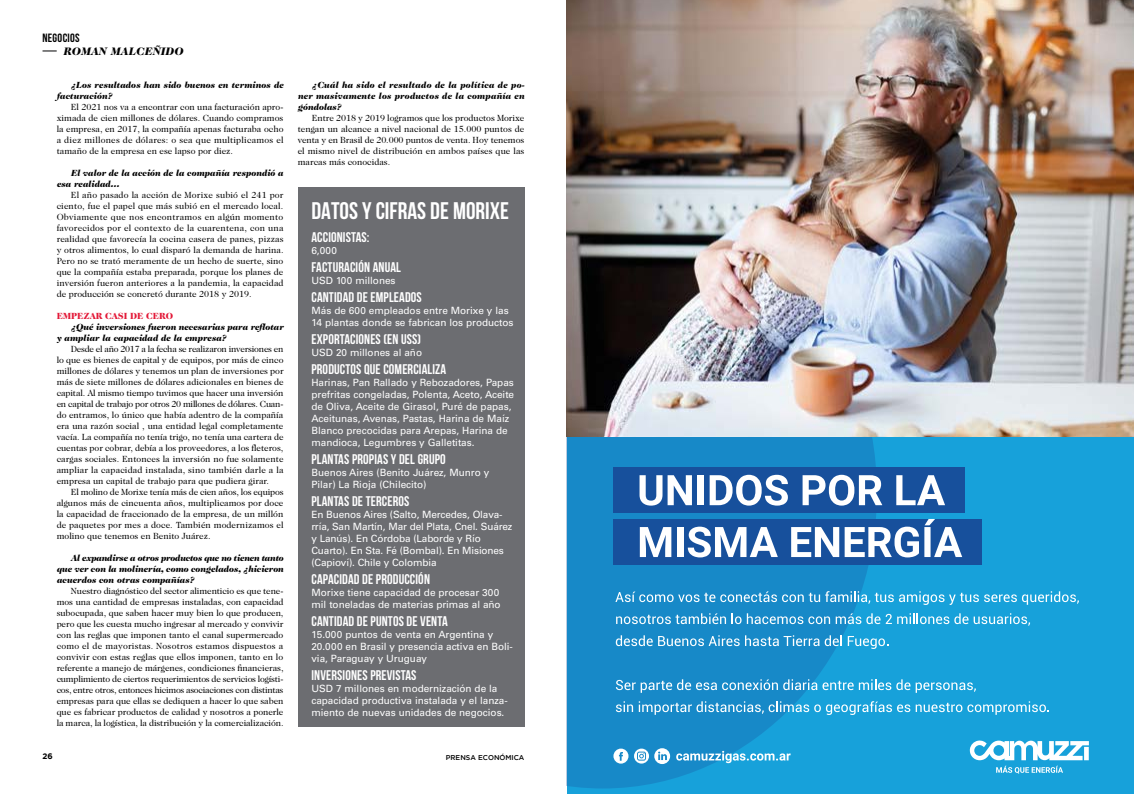
<style>
.page{position:relative;width:1134px;height:794px;background:#fff}
.page>*{position:absolute;margin:0;border:0;box-sizing:border-box;transform-origin:0 0}
.t1{font:700 24px "Bebas Neue";color:#fff}
.t2{font:14px "Bebas Neue";letter-spacing:.01em;color:#fff}
.t3{font:700 12px "Bebas Neue";letter-spacing:.025em;color:#000}
.t4{font:italic 900 11px "Caslon 224 Std";letter-spacing:.025em;color:#000}
.t5{font:10px/12px "Univers LT Std";letter-spacing:-.005em;color:#fff}
.t6{font:9px/11px "Caslon 224 Std";color:#000;text-align:justify}
.t7{font:italic 900 9px/11px "Caslon 224 Std";color:#000}
.t8{font:900 9px "Caslon 224 Std";color:#e31938}
.t9{font:700 8px "Gotham";color:#000}
.t10{font:500 7px "Gotham";color:#000}
</style>
<div class="page">
<div style="left:298px;top:187px;width:226px;height:539px;background:#6c6d71"></div>
<div style="left:567px;top:434px;width:567px;height:360px;background:#17a1da"></div>
<svg style="left:567px;top:437px;width:310px;height:351px;fill:#1789c8"></svg>
<svg style="left:676px;top:751px;width:115px;height:12px"></svg>
<svg style="left:634px;top:748px;width:36px;height:16px"></svg>
<svg style="left:613px;top:748px;width:15px;height:15px"></svg>
<div style="left:613px;top:519px;width:369px;height:45px;background:#17509c"></div>
<div style="left:613px;top:467px;width:352px;height:46px;background:#17509c"></div>
<svg style="left:639px;top:475px;width:23px;height:30px"></svg>
<svg style="left:668px;top:475px;width:24px;height:30px"></svg>
<div style="left:698px;top:475px;width:6px;height:30px;background:#fff"></div>
<svg style="left:710px;top:475px;width:78px;height:30px"></svg>
<svg style="left:802px;top:475px;width:80px;height:30px"></svg>
<svg style="left:896px;top:475px;width:49px;height:30px"></svg>
<svg style="left:640px;top:527px;width:31px;height:30px"></svg>
<div style="left:677px;top:527px;width:6px;height:30px;background:#fff"></div>
<svg style="left:688px;top:526px;width:90px;height:31px"></svg>
<svg style="left:791px;top:527px;width:48px;height:30px"></svg>
<svg style="left:845px;top:519px;width:117px;height:38px"></svg>
<img style="left:567px;top:0;width:567px;height:437px">
<svg style="left:969px;top:740px;width:120px;height:33px"></svg>
<svg style="left:615px;top:591px;width:464px;height:14px"></svg>
<svg style="left:616px;top:613px;width:110px;height:11px"></svg>
<svg style="left:732px;top:613px;width:9px;height:11px"></svg>
<svg style="left:747px;top:613px;width:83px;height:11px"></svg>
<svg style="left:836px;top:613px;width:44px;height:11px"></svg>
<svg style="left:886px;top:613px;width:82px;height:11px"></svg>
<svg style="left:974px;top:613px;width:56px;height:13px"></svg>
<svg style="left:616px;top:635px;width:226px;height:11px"></svg>
<svg style="left:848px;top:636px;width:40px;height:13px"></svg>
<svg style="left:616px;top:679px;width:294px;height:14px"></svg>
<svg style="left:916px;top:682px;width:60px;height:11px"></svg>
<svg style="left:616px;top:701px;width:17px;height:11px"></svg>
<svg style="left:639px;top:701px;width:271px;height:14px"></svg>
<svg style="left:916px;top:701px;width:133px;height:14px"></svg>
<svg style="left:43px;top:50px;width:14px;height:1px"></svg>
<h3 class="t3" style="left:43px;top:31px;width:39px">NEGOCIOS</h3>
<p class="t4" style="left:63px;top:45px;width:121px">ROMAN MALCEÑIDO</p>
<p class="t7" style="left:57px;top:79px;width:228px;text-indent:14px">¿Los resultados han sido buenos en terminos de facturación?</p>
<p class="t6" style="left:57px;top:101px;width:228px;text-indent:14px">El 2021 nos va a encontrar con una facturación apro&shy;ximada de cien millones de dólares. Cuando compramos la empresa, en 2017, la compañía apenas facturaba ocho a diez millones de dólares: o sea que multiplicamos el tamaño de la empresa en ese lapso por diez.</p>
<p class="t7" style="left:57px;top:167px;width:228px;text-indent:14px">El valor de la acción de la compañía respondió a esa realidad…</p>
<p class="t6" style="left:57px;top:189px;width:228px;text-indent:14px">El año pasado la acción de Morixe subió el 241 por ciento, fue el papel que más subió en el mercado local.<br>Obviamente que nos encontramos en algún momento favorecidos por el contexto de la cuarentena, con una realidad que favorecía la cocina casera de panes, pizzas y otros alimentos, lo cual disparó la demanda de harina.<br>Pero no se trató meramente de un hecho de suerte, sino que la compañía estaba preparada, porque los planes de inversión fueron anteriores a la pandemia, la capacidad de producción se concretó durante 2018 y 2019.</p>
<p class="t8" style="left:57px;top:311px;width:118px">EMPEZAR CASI DE CERO</p>
<p class="t7" style="left:57px;top:321px;width:228px;text-indent:14px">¿Qué inversiones fueron necesarias para reflotar y ampliar la capacidad de la empresa?</p>
<p class="t6" style="left:57px;top:343px;width:228px;text-indent:14px">Desde el año 2017 a la fecha se realizaron inversiones en lo que es bienes de capital y de equipos, por más de cinco millones de dólares y tenemos un plan de inversiones por más de siete millones de dólares adicionales en bienes de capital. Al mismo tiempo tuvimos que hacer una inversión en capital de trabajo por otros 20 millones de dólares. Cuan&shy;do entramos, lo único que había adentro de la compañía era una razón social , una entidad legal completamente vacía. La compañía no tenía trigo, no tenía una cartera de cuentas por cobrar, debía a los proveedores, a los fleteros, cargas sociales. Entonces la inversión no fue solamente ampliar la capacidad instalada, sino también darle a la empresa un capital de trabajo para que pudiera girar.</p>
<p class="t6" style="left:57px;top:486px;width:228px;text-indent:14px">El molino de Morixe tenía más de cien años, los equipos algunos más de cincuenta años, multiplicamos por doce la capacidad de fraccionado de la empresa, de un millón de paquetes por mes a doce. También modernizamos el molino que tenemos en Benito Juárez.</p>
<p class="t7" style="left:57px;top:552px;width:228px;text-align:justify;text-indent:14px">Al expandirse a otros productos que no tienen tanto que ver con la molinería, como congelados, ¿hicieron acuerdos con otras compañías?</p>
<p class="t6" style="left:57px;top:585px;width:228px;text-indent:14px">Nuestro diagnóstico del sector alimenticio es que tene&shy;mos una cantidad de empresas instaladas, con capacidad subocupada, que saben hacer muy bien lo que producen, pero que les cuesta mucho ingresar al mercado y convivir con las reglas que imponen tanto el canal supermercado como el de mayoristas. Nosotros estamos dispuestos a convivir con estas reglas que ellos imponen, tanto en lo referente a manejo de márgenes, condiciones financieras, cumplimiento de ciertos requerimientos de servicios logísti&shy;cos, entre otros, entonces hicimos asociaciones con distintas empresas para que ellas se dediquen a hacer lo que saben que es fabricar productos de calidad y nosotros a ponerle la marca, la logística, la distribución y la comercialización.</p>
<p class="t7" style="left:298px;top:79px;width:228px;text-align:justify;text-indent:14px">¿Cuál ha sido el resultado de la política de po&shy;ner masivamente los productos de la compañía en góndolas?</p>
<p class="t6" style="left:298px;top:112px;width:228px;text-indent:14px">Entre 2018 y 2019 logramos que los productos Morixe tengan un alcance a nivel nacional de 15.000 puntos de venta y en Brasil de 20.000 puntos de venta. Hoy tenemos el mismo nivel de distribución en ambos países que las marcas más conocidas.</p>
<h1 class="t1" style="left:311px;top:198px;width:199px">DATOS Y CIFRAS DE MORIXE</h1>
<h2 class="t2" style="left:311px;top:229px;width:60px">ACCIONISTAS:</h2>
<p class="t5" style="left:311px;top:244px;width:27px">6,000</p>
<h2 class="t2" style="left:311px;top:259px;width:91px">FACTURACIÓN ANUAL</h2>
<p class="t5" style="left:311px;top:274px;width:86px">USD 100 millones</p>
<h2 class="t2" style="left:311px;top:289px;width:112px">CANTIDAD DE EMPLEADOS</h2>
<p class="t5" style="left:311px;top:304px;width:204px">Más de 600 empleados entre Morixe y las<br>14 plantas donde se fabrican los productos</p>
<h2 class="t2" style="left:311px;top:331px;width:111px">EXPORTACIONES (EN USS)</h2>
<p class="t5" style="left:311px;top:346px;width:112px">USD 20 millones al año</p>
<h2 class="t2" style="left:311px;top:361px;width:136px">PRODUCTOS QUE COMERCIALIZA</h2>
<p class="t5" style="left:311px;top:376px;width:204px">Harinas, Pan Rallado y Rebozadores, Papas prefritas congeladas, Polenta, Aceto, Aceite de Oliva, Aceite de Girasol, Puré de papas, Aceitunas, Avenas, Pastas, Harina de Maíz Blanco precocidas para Arepas, Harina de mandioca, Legumbres y Galletitas.</p>
<h2 class="t2" style="left:311px;top:451px;width:136px">PLANTAS PROPIAS Y DEL GRUPO</h2>
<p class="t5" style="left:311px;top:466px;width:179px">Buenos Aires (Benito Juárez, Munro y<br>Pilar) La Rioja (Chilecito)</p>
<h2 class="t2" style="left:311px;top:493px;width:99px">PLANTAS DE TERCEROS</h2>
<p class="t5" style="left:311px;top:508px;width:202px">En Buenos Aires (Salto, Mercedes, Olava&shy;rría, San Martín, Mar del Plata, Cnel. Suárez y Lanús). En Córdoba (Laborde y Río Cuarto). En Sta. Fé (Bombal). En Misiones (Capioví). Chile y Colombia</p>
<h2 class="t2" style="left:311px;top:571px;width:120px">CAPACIDAD DE PRODUCCIÓN</h2>
<p class="t5" style="left:311px;top:586px;width:191px">Morixe tiene capacidad de procesar 300 mil toneladas de materias primas al año</p>
<h2 class="t2" style="left:311px;top:613px;width:138px">CANTIDAD DE PUNTOS DE VENTA</h2>
<p class="t5" style="left:311px;top:628px;width:203px">15.000 puntos de venta en Argentina y<br>20.000 en Brasil y presencia activa en Boli&shy;via, Paraguay y Uruguay</p>
<h2 class="t2" style="left:311px;top:667px;width:107px">INVERSIONES PREVISTAS</h2>
<p class="t5" style="left:311px;top:682px;width:198px">USD 7 millones en modernización de la capacidad productiva instalada y el lanza&shy;miento de nuevas unidades de negocios.</p>
<p class="t9" style="left:43px;top:751px;width:12px">26</p>
<p class="t10" style="left:446px;top:753px;width:80px">PRENSA ECONÓMICA</p>
</div>
